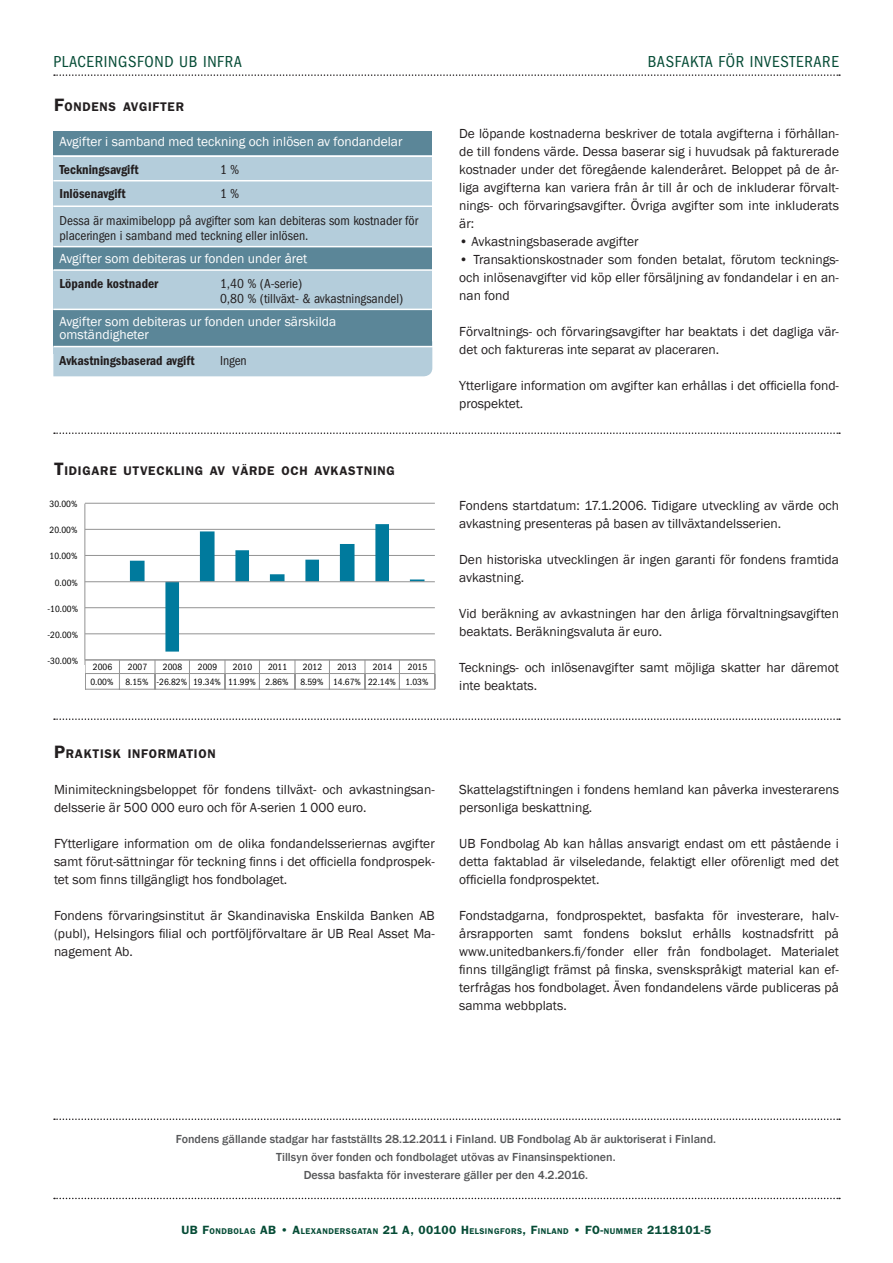
<style>
.page{position:relative;width:893px;height:1263px;background:#fff}
.page>*{position:absolute;margin:0;border:0;box-sizing:border-box;transform-origin:0 0}
.t1{font:condensed 16.5px "Franklin Gothic";letter-spacing:.04em;color:#064c36}
.leipis{font:13.5px/18px "Franklin Gothic";color:#231f20}
.leipis-2{font:condensed 13.5px/15px "Franklin Gothic";color:#231f20}
.leipis-3{font:13.5px "Franklin Gothic";color:#fff}
.leipis-4{font:600 condensed 13.5px "Franklin Gothic";color:#231f20}
.pikku_otsikko{font:600 12.6px "Franklin Gothic";letter-spacing:.055em;color:#231f20}
.leipis-5{font:500 12px "Franklin Gothic";color:#57585a}
.t2{font:condensed 9.45px "Franklin Gothic";color:#000}
.t3{font:600 8.4px "Franklin Gothic";letter-spacing:.055em;color:#064c36}
.s1{font-size:18px}
.s2{font-size:12px}
</style>
<div class="page">
<svg style="left:54px;top:432px;width:786px;height:2px"></svg>
<svg style="left:54px;top:74px;width:786px;height:2px"></svg>
<svg style="left:54px;top:1118px;width:786px;height:2px"></svg>
<svg style="left:54px;top:1198px;width:786px;height:1px"></svg>
<svg style="left:54px;top:718px;width:786px;height:2px"></svg>
<div style="left:53px;top:354px;width:379px;height:22px;background:#b4cddb"></div>
<div style="left:53px;top:133px;width:379px;height:221px;background:#b4cddb"></div>
<div style="left:53px;top:310px;width:379px;height:37px;background:#5b8698"></div>
<div style="left:53px;top:248px;width:379px;height:22px;background:#5b8698"></div>
<div style="left:53px;top:131px;width:379px;height:23px;background:#5b8698"></div>
<hr style="left:53px;top:156px;width:380px;height:1px;background:#fff">
<hr style="left:53px;top:205px;width:380px;height:2px;background:#fff">
<hr style="left:53px;top:180px;width:380px;height:1px;background:#fff">
<hr style="left:53px;top:246px;width:380px;height:1px;background:#fff">
<hr style="left:53px;top:269px;width:380px;height:2px;background:#fff">
<hr style="left:53px;top:309px;width:380px;height:1px;background:#fff">
<hr style="left:53px;top:346px;width:380px;height:1px;background:#fff">
<svg style="left:84px;top:502px;width:352px;height:188px"></svg>
<p class="t1" style="left:53px;top:53px;width:190px">PLACERINGSFOND UB INFRA</p>
<p class="t1" style="left:648px;top:53px;width:193px">BASFAKTA FÖR INVESTERARE</p>
<p class="pikku_otsikko" style="left:54px;top:100px;width:131px"><span class="s1">F</span>ONDENS AVGIFTER</p>
<p class="leipis-3" style="left:60px;top:133px;width:344px">Avgifter i samband med teckning och inlösen av fondandelar</p>
<p class="leipis-4" style="left:60px;top:162px;width:80px">Teckningsavgift</p>
<p class="leipis-2" style="left:220px;top:162px;width:21px">1 %</p>
<p class="leipis-4" style="left:60px;top:186px;width:68px">Inlösenavgift</p>
<p class="leipis-2" style="left:220px;top:186px;width:21px">1 %</p>
<p class="leipis-2" style="left:60px;top:213px;width:360px">Dessa är maximibelopp på avgifter som kan debiteras som kostnader för placeringen i samband med teckning eller inlösen.</p>
<p class="leipis-3" style="left:60px;top:250px;width:249px">Avgifter som debiteras ur fonden under året</p>
<p class="leipis-4" style="left:60px;top:276px;width:100px">Löpande kostnader</p>
<p class="leipis-2" style="left:220px;top:276px;width:84px">1,40 % (A-serie)</p>
<p class="leipis-2" style="left:220px;top:291px;width:185px">0,80 % (tillväxt- &amp; avkastningsandel)</p>
<p class="leipis-3" style="left:60px;top:313px;width:278px">Avgifter som debiteras ur fonden under särskilda</p>
<p class="leipis-3" style="left:60px;top:326px;width:91px">omständigheter</p>
<p class="leipis-4" style="left:60px;top:352px;width:137px">Avkastningsbaserad avgift</p>
<p class="leipis-2" style="left:220px;top:353px;width:28px">Ingen</p>
<p class="pikku_otsikko" style="left:54px;top:463px;width:342px"><span class="s1">T</span>IDIGARE UTVECKLING AV VÄRDE OCH AVKASTNING</p>
<p class="t2" style="left:50px;top:499px;width:29px">30.00%</p>
<p class="t2" style="left:50px;top:525px;width:29px">20.00%</p>
<p class="t2" style="left:50px;top:551px;width:29px">10.00%</p>
<p class="t2" style="left:55px;top:577px;width:25px">0.00%</p>
<p class="t2" style="left:48px;top:603px;width:32px">-10.00%</p>
<p class="t2" style="left:48px;top:629px;width:32px">-20.00%</p>
<p class="t2" style="left:48px;top:655px;width:32px">-30.00%</p>
<p class="t2" style="left:93px;top:662px;width:21px">2006</p>
<p class="t2" style="left:128px;top:662px;width:21px">2007</p>
<p class="t2" style="left:163px;top:662px;width:21px">2008</p>
<p class="t2" style="left:198px;top:662px;width:21px">2009</p>
<p class="t2" style="left:233px;top:662px;width:21px">2010</p>
<p class="t2" style="left:268px;top:662px;width:21px">2011</p>
<p class="t2" style="left:303px;top:662px;width:21px">2012</p>
<p class="t2" style="left:337px;top:662px;width:21px">2013</p>
<p class="t2" style="left:373px;top:662px;width:21px">2014</p>
<p class="t2" style="left:408px;top:662px;width:21px">2015</p>
<p class="t2" style="left:60px;top:676px;width:55px">INFRA 0.00%</p>
<p class="t2" style="left:125px;top:677px;width:165px">8.15% -26.82% 19.34% 11.99% 2.86%</p>
<p class="t2" style="left:300px;top:677px;width:130px">8.59% 14.67% 22.14% 1.03%</p>
<p class="pikku_otsikko" style="left:54px;top:746px;width:163px"><span class="s1">P</span>RAKTISK INFORMATION</p>
<p class="leipis" style="left:54px;top:780px;width:382px">Minimiteckningsbeloppet för fondens tillväxt- och avkastningsan&shy;delsserie är 500 000 euro och för A-serien 1 000 euro.</p>
<p class="leipis" style="left:54px;top:834px;width:382px;text-align:justify">FYtterligare information om de olika fondandelsseriernas avgifter samt förut-sättningar för teckning finns i det officiella fondprospek&shy;tet som finns tillgängligt hos fondbolaget.</p>
<p class="leipis" style="left:54px;top:906px;width:382px;text-align:justify">Fondens förvaringsinstitut är Skandinaviska Enskilda Banken AB (publ), Helsingors filial och portföljförvaltare är UB Real Asset Ma&shy;nagement Ab.</p>
<p class="leipis" style="left:459px;top:125px;width:381px;text-align:justify">De löpande kostnaderna beskriver de totala avgifterna i förhållan&shy;de till fondens värde. Dessa baserar sig i huvudsak på fakturerade kostnader under det föregående kalenderåret. Beloppet på de år&shy;liga avgifterna kan variera från år till år och de inkluderar förvalt&shy;nings- och förvaringsavgifter. Övriga avgifter som inte inkluderats är:</p>
<p class="leipis" style="left:459px;top:233px;width:181px">• Avkastningsbaserade avgifter</p>
<p class="leipis" style="left:459px;top:251px;width:381px;text-align:justify">• Transaktionskostnader som fonden betalat, förutom tecknings&shy;och inlösenavgifter vid köp eller försäljning av fondandelar i en an&shy;nan fond</p>
<p class="leipis" style="left:459px;top:323px;width:381px">Förvaltnings- och förvaringsavgifter har beaktats i det dagliga vär&shy;det och faktureras inte separat av placeraren.</p>
<p class="leipis" style="left:459px;top:377px;width:381px">Ytterligare information om avgifter kan erhållas i det officiella fond&shy;prospektet.</p>
<p class="leipis" style="left:459px;top:497px;width:381px">Fondens startdatum: 17.1.2006. Tidigare utveckling av värde och avkastning presenteras på basen av tillväxtandelsserien.</p>
<p class="leipis" style="left:459px;top:551px;width:381px">Den historiska utvecklingen är ingen garanti för fondens framtida avkastning.</p>
<p class="leipis" style="left:459px;top:605px;width:381px">Vid beräkning av avkastningen har den årliga förvaltningsavgiften beaktats. Beräkningsvaluta är euro.</p>
<p class="leipis" style="left:459px;top:659px;width:381px">Tecknings- och inlösenavgifter samt möjliga skatter har däremot inte beaktats.</p>
<p class="leipis" style="left:459px;top:780px;width:381px">Skattelagstiftningen i fondens hemland kan påverka investerarens personliga beskattning.</p>
<p class="leipis" style="left:459px;top:834px;width:381px;text-align:justify">UB Fondbolag Ab kan hållas ansvarigt endast om ett påstående i detta faktablad är vilseledande, felaktigt eller oförenligt med det officiella fondprospektet.</p>
<p class="leipis" style="left:459px;top:906px;width:381px;text-align:justify">Fondstadgarna, fondprospektet, basfakta för investerare, halv&shy;årsrapporten samt fondens bokslut erhålls kostnadsfritt på www.unitedbankers.fi/fonder eller från fondbolaget. Materialet finns tillgängligt främst på finska, svenskspråkigt material kan ef&shy;terfrågas hos fondbolaget. Även fondandelens värde publiceras på samma webbplats.</p>
<p class="leipis-5" style="left:176px;top:1131px;width:542px">Fondens gällande stadgar har fastställts 28.12.2011 i Finland. UB Fondbolag Ab är auktoriserat i Finland.</p>
<p class="leipis-5" style="left:276px;top:1149px;width:341px">Tillsyn över fonden och fondbolaget utövas av Finansinspektionen.</p>
<p class="leipis-5" style="left:304px;top:1167px;width:286px">Dessa basfakta för investerare gäller per den 4.2.2016.</p>
<p class="t3" style="left:181px;top:1226px;width:531px"><span class="s2">UB F</span>ONDBOLAG <span class="s2">AB • A</span>LEXANDERSGATAN <span class="s2">21 A, 00100 H</span>ELSINGFORS<span class="s2">, F</span>INLAND <span class="s2">• FO-</span>NUMMER <span class="s2">2118101-5</span></p>
</div>
